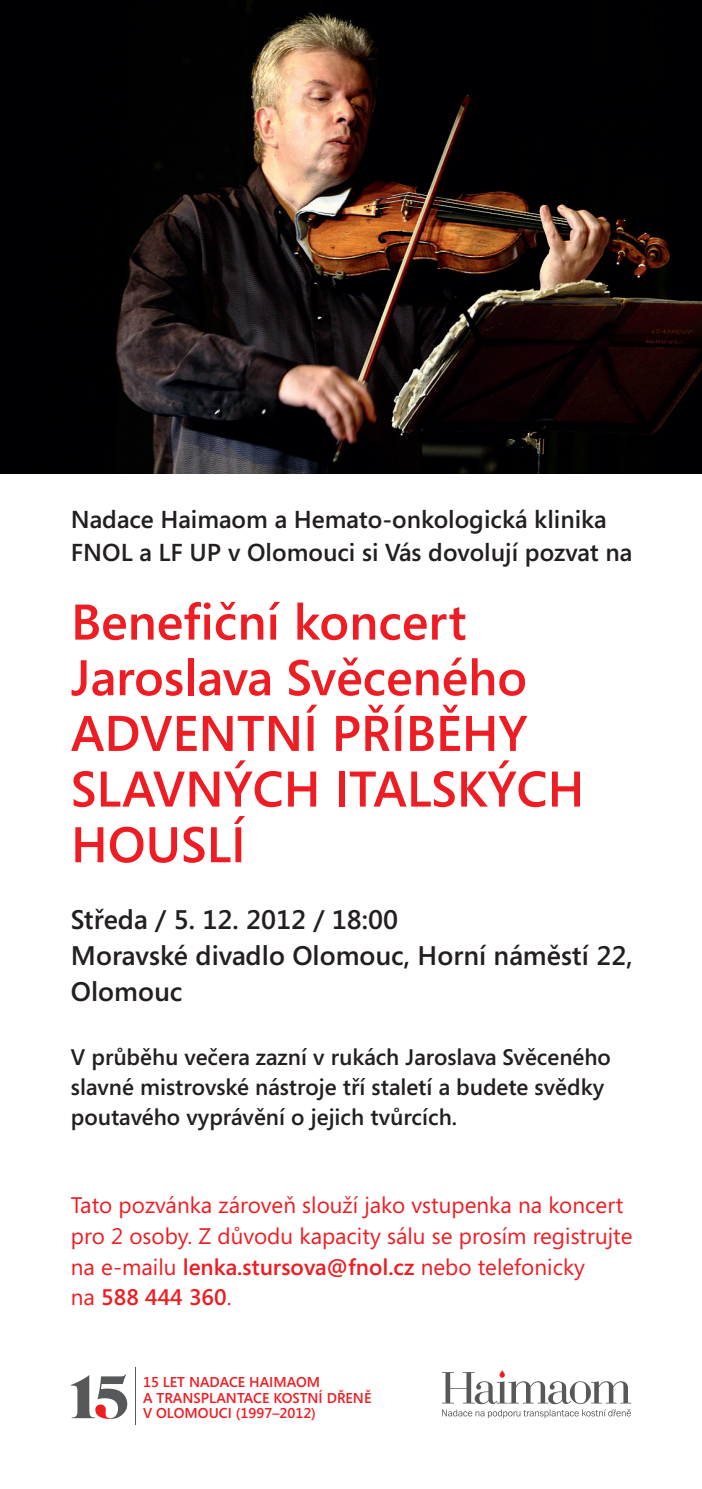
<style>
.page{position:relative;width:702px;height:1489px;background:#fff}
.page>*{position:absolute;margin:0;border:0;box-sizing:border-box;transform-origin:0 0}
.t1{font:600 50px/55.8px "Segoe Media Center";color:#ee1d23}
.t2{font:600 26.75px/36.2px "Segoe Media Center";color:#231f20}
.t3{font:600 24.5px/33px "Segoe Media Center";color:#231f20}
.t4{font:22.5px/30.8px "Segoe Media Center";color:#ee1d23}
.t5{font:600 22.5px/30.2px "Segoe Media Center";color:#231f20}
.t6{font:600 14.25px/15.2px "Segoe Media Center";color:#ee1d23}
.s1{font-weight:600}
</style>
<div class="page">
<svg style="left:442px;top:1370px;width:189px;height:47px"></svg>
<hr style="left:135px;top:1366px;width:1px;height:58px;background:#57585a">
<svg style="left:71px;top:1374px;width:56px;height:44px"></svg>
<img style="left:0;top:0;width:702px;height:473px">
<p class="t3" style="left:71px;top:505px;width:563px">Nadace Haimaom a Hemato-onkologická klinika<br>FNOL a LF UP v Olomouci si Vás dovolují pozvat na</p>
<h1 class="t1" style="left:71px;top:598px;width:515px">Benefiční koncert<br>Jaroslava Svěceného<br>ADVENTNÍ PŘÍBĚHY<br>SLAVNÝCH ITALSKÝCH<br>HOUSLÍ</h1>
<p class="t2" style="left:71px;top:903px;width:563px">Středa / 5. 12. 2012 / 18:00<br>Moravské divadlo Olomouc, Horní náměstí 22,<br>Olomouc</p>
<p class="t5" style="left:71px;top:1043px;width:541px">V průběhu večera zazní v rukách Jaroslava Svěceného slavné mistrovské nástroje tří staletí a budete svědky poutavého vyprávění o jejich tvůrcích.</p>
<p class="t4" style="left:71px;top:1191px;width:563px">Tato pozvánka zároveň slouží jako vstupenka na koncert pro 2 osoby. Z důvodu kapacity sálu se prosím registrujte na e-mailu <span class="s1">lenka.stursova@fnol.cz</span> nebo telefonicky<br>na <span class="s1">588 444 360</span>.</p>
<p class="t6" style="left:143px;top:1375px;width:230px">15 LET NADACE HAIMAOM<br>A TRANSPLANTACE KOSTNÍ DŘENĚ<br>V OLOMOUCI (1997–2012)</p>
</div>
